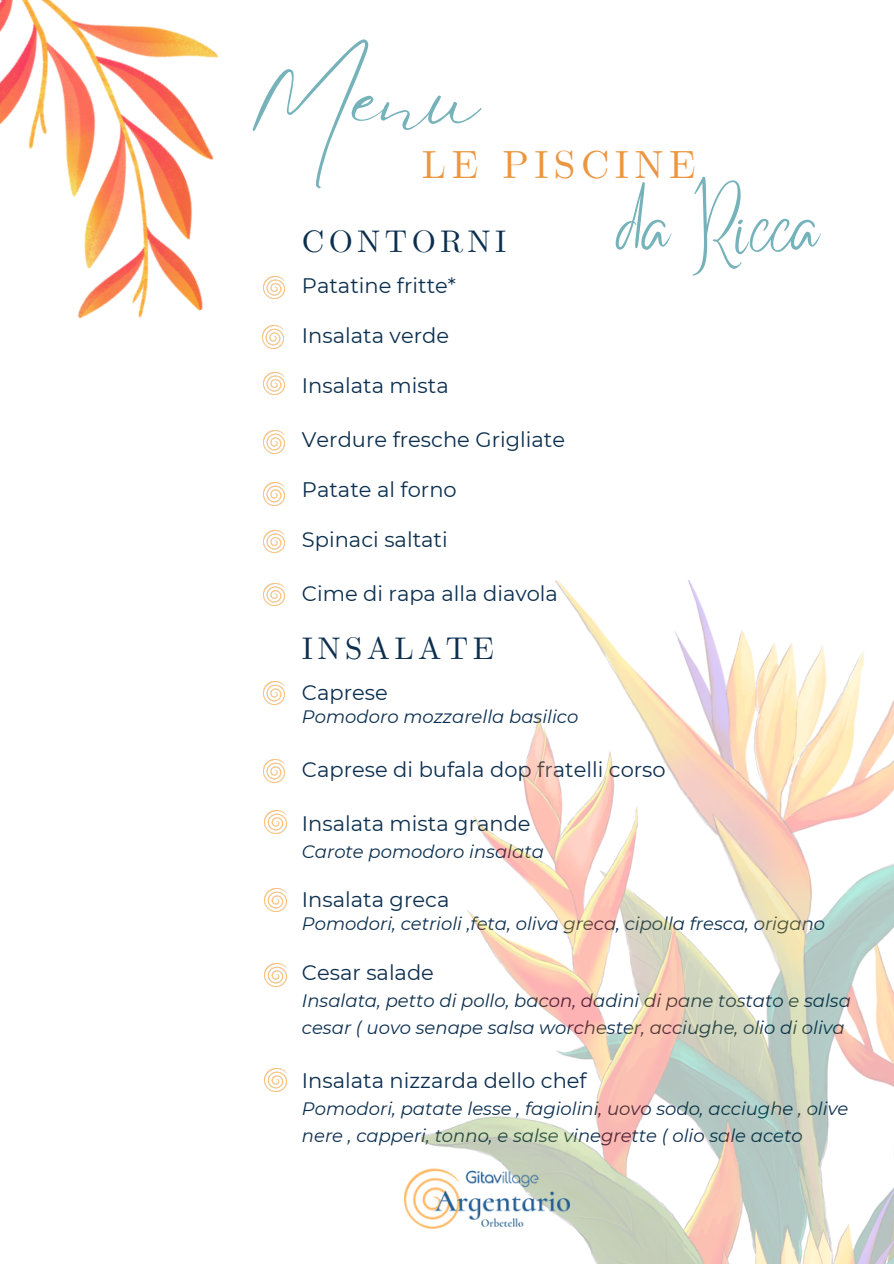
<style>
.page{position:relative;width:894px;height:1264px;background:#fff}
.page>*{position:absolute;margin:0;border:0;box-sizing:border-box;transform-origin:0 0}
.t1{font:89.55px "Eyesome Script";color:#76b2ba}
.t2{font:63.15px "Better Saturday";color:#76b2ba}
.t3{font:39.15px "CMU Serif";letter-spacing:.14em;color:#eb9742}
.t4{font:31.05px "CMU Serif";letter-spacing:.14em;color:#0c2f4f}
.t5{font:21px "Montserrat";color:#0c2f4f}
.t6{font:italic 18px/27px "Montserrat";color:#0c2f4f}
</style>
<div class="page">
<img style="left:263px;top:530px;width:21px;height:22px">
<img style="left:263px;top:482px;width:21px;height:23px">
<img style="left:263px;top:681px;width:21px;height:23px">
<img style="left:263px;top:759px;width:21px;height:23px">
<img style="left:265px;top:888px;width:21px;height:23px">
<img style="left:265px;top:810px;width:21px;height:23px">
<img style="left:265px;top:963px;width:21px;height:23px">
<img style="left:265px;top:1068px;width:21px;height:22px">
<img style="left:263px;top:386px;width:21px;height:8px">
<img style="left:263px;top:431px;width:21px;height:22px">
<img style="left:263px;top:583px;width:21px;height:22px">
<img style="left:421px;top:580px;width:472px;height:683px">
<img style="left:404px;top:1164px;width:165px;height:69px">
<img style="left:0;top:0;width:285px;height:386px">
<p class="t1" style="left:248px;top:41px;width:232px">Menu</p>
<p class="t3" style="left:422px;top:141px;width:275px">LE PISCINE</p>
<p class="t2" style="left:617px;top:215px;width:205px">da Ricca</p>
<h3 class="t4" style="left:302px;top:223px;width:206px">CONTORNI</h3>
<h5 class="t5" style="left:302px;top:273px;width:155px">Patatine fritte*</h5>
<h5 class="t5" style="left:302px;top:322px;width:149px">Insalata verde</h5>
<h5 class="t5" style="left:302px;top:373px;width:148px">Insalata mista</h5>
<h5 class="t5" style="left:302px;top:427px;width:264px">Verdure fresche Grigliate</h5>
<h5 class="t5" style="left:302px;top:476px;width:156px">Patate al forno</h5>
<h5 class="t5" style="left:302px;top:526px;width:147px">Spinaci saltati</h5>
<h5 class="t5" style="left:302px;top:580px;width:257px">Cime di rapa alla diavola</h5>
<h4 class="t4" style="left:302px;top:630px;width:193px">INSALATE</h4>
<p class="t5" style="left:302px;top:679px;width:87px">Caprese</p>
<h4 class="t6" style="left:302px;top:702px;width:278px">Pomodoro mozzarella basilico</h4>
<p class="t5" style="left:302px;top:756px;width:365px">Caprese di bufala dop fratelli corso</p>
<p class="t5" style="left:302px;top:810px;width:230px">Insalata mista grande</p>
<h5 class="t6" style="left:302px;top:837px;width:243px">Carote pomodoro insalata</h5>
<p class="t5" style="left:302px;top:886px;width:149px">Insalata greca</p>
<p class="t6" style="left:302px;top:909px;width:524px">Pomodori, cetrioli ,feta, oliva greca, cipolla fresca, origano</p>
<p class="t5" style="left:302px;top:960px;width:133px">Cesar salade</p>
<p class="t6" style="left:302px;top:987px;width:550px">Insalata, petto di pollo, bacon, dadini di pane tostato e salsa cesar ( uovo senape salsa worchester, acciughe, olio di oliva</p>
<p class="t5" style="left:302px;top:1068px;width:286px">Insalata nizzarda dello chef</p>
<p class="t6" style="left:302px;top:1095px;width:547px">Pomodori, patate lesse , fagiolini, uovo sodo, acciughe , olive nere , capperi, tonno, e salse vinegrette ( olio sale aceto</p>
</div>
